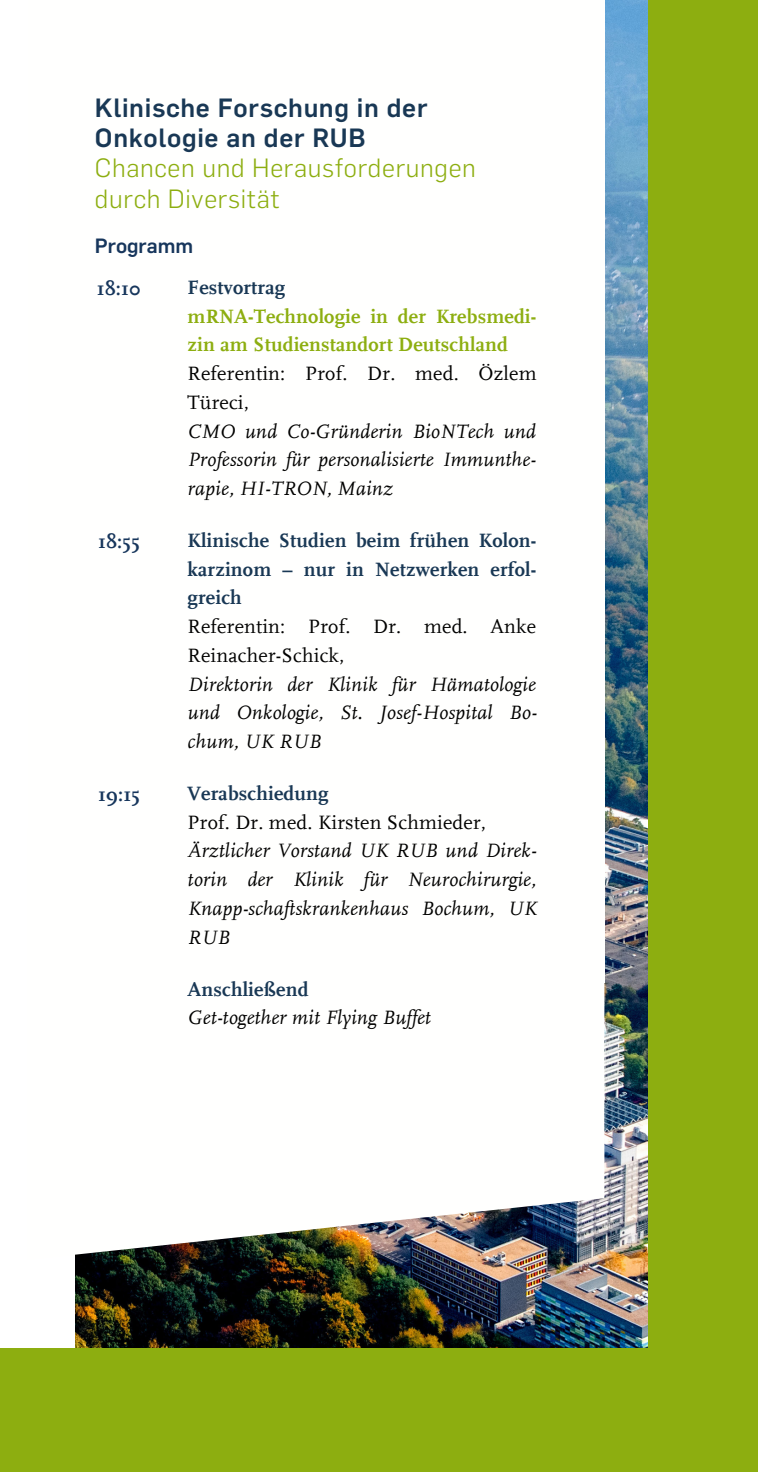
<style>
.page{position:relative;width:758px;height:1472px;background:#fff}
.page>*{position:absolute;margin:0;border:0;box-sizing:border-box;transform-origin:0 0}
.t1{font:300 25.88px/30.4px "Rub Flama";letter-spacing:.025em;color:#8dae10}
.t2{font:700 25.88px/30.4px "Rub Flama";letter-spacing:.025em;color:#193855}
.t3{font:italic 20.25px/28.8px "RUB Scala MZ";letter-spacing:.01em;color:#000;text-align:justify}
.t4{font:20.25px/28.8px "RUB Scala MZ";letter-spacing:.01em;color:#000}
.t5{font:700 20.25px/28.8px "RUB Scala MZ";letter-spacing:.01em;color:#193855;text-align:justify}
.t6{font:italic 20.25px/28.8px "RUB Scala TZ";letter-spacing:.01em;color:#000;text-align:justify}
.t7{font:700 20.25px/28.8px "RUB Scala MZ";letter-spacing:.01em;color:#8dae10}
.t8{font:700 20.25px "RUB Scala MZ";color:#17365c}
.t9{font:700 20.25px "Rub Flama";color:#17365c}
</style>
<div class="page">
<img style="left:76px;top:0;width:572px;height:1348px">
<svg style="left:75px;top:982px;width:529px;height:277px"></svg>
<div style="left:28px;top:0;width:576px;height:982px;background:#fffffe"></div>
<div style="left:0;top:1348px;width:743px;height:123px;background:#8dae10"></div>
<div style="left:648px;top:0;width:110px;height:1471px;background:#8dae10"></div>
<p class="t2" style="left:95px;top:92px;width:334px">Klinische Forschung in der<br>Onkologie an der RUB</p>
<p class="t1" style="left:95px;top:153px;width:382px">Chancen und Herausforderungen durch Diversität</p>
<p class="t9" style="left:95px;top:234px;width:100px">Programm</p>
<p class="t8" style="left:97px;top:275px;width:46px">18:10</p>
<p class="t8" style="left:98px;top:528px;width:43px">18:55</p>
<p class="t5" style="left:188px;top:273px;width:99px">Festvortrag</p>
<p class="t7" style="left:188px;top:301px;width:350px">mRNA-Technologie in der Krebsmedi&shy;zin am Studienstandort Deutschland</p>
<p class="t4" style="left:188px;top:359px;width:350px">Referentin: Prof. Dr. med. Özlem<br>Türeci,</p>
<p class="t6" style="left:188px;top:416px;width:350px">CMO und Co-Gründerin BioNTech und Professorin für personalisierte Immunthe&shy;rapie, HI-TRON, Mainz</p>
<p class="t5" style="left:188px;top:526px;width:350px">Klinische Studien beim frühen Kolon&shy;karzinom – nur in Netzwerken erfol&shy;greich</p>
<p class="t4" style="left:188px;top:612px;width:350px">Referentin: Prof. Dr. med. Anke<br>Reinacher-Schick,</p>
<p class="t3" style="left:188px;top:669px;width:350px">Direktorin der Klinik für Hämatologie und Onkologie, St. Josef-Hospital Bo&shy;chum, UK RUB</p>
<p class="t8" style="left:98px;top:781px;width:43px">19:15</p>
<p class="t5" style="left:188px;top:779px;width:142px">Verabschiedung</p>
<p class="t4" style="left:188px;top:807px;width:300px">Prof. Dr. med. Kirsten Schmieder,</p>
<p class="t3" style="left:188px;top:836px;width:351px">Ärztlicher Vorstand UK RUB und Direk&shy;torin der Klinik für Neurochirurgie, Knapp-schaftskrankenhaus Bochum, UK RUB</p>
<p class="t5" style="left:188px;top:974px;width:122px">Anschließend</p>
<p class="t3" style="left:188px;top:1003px;width:245px">Get-together mit Flying Buf et</p>
</div>
